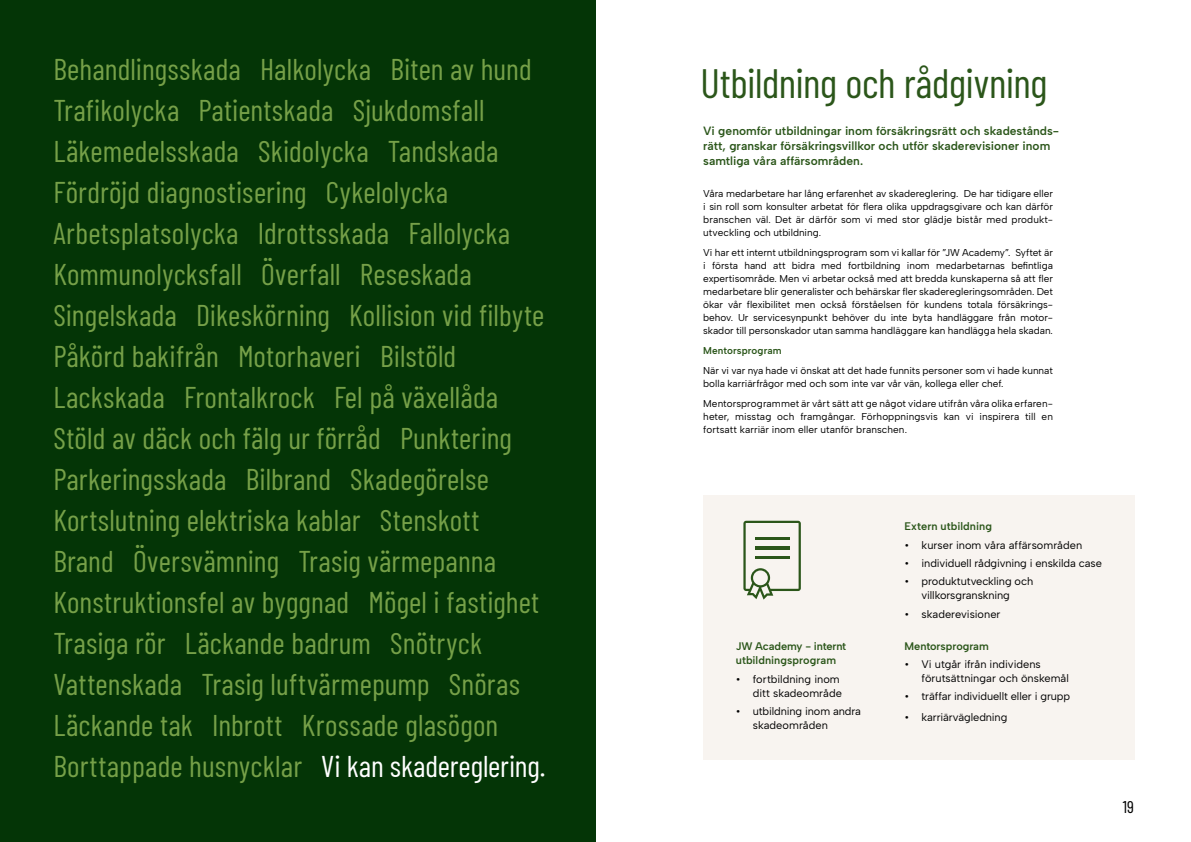
<style>
.page{position:relative;width:1191px;height:842px;background:#fff}
.page>*{position:absolute;margin:0;border:0;box-sizing:border-box;transform-origin:0 0}
.t1{font:41px "Barlow Condensed";letter-spacing:-.01em;color:#2b561a}
.t2{font:30px/41px "Barlow Condensed";letter-spacing:.005em;color:#76a048}
.t3{font:17px "Barlow Condensed";color:#000}
.t4{font:600 12px/15px "Albert Sans";color:#2b561a}
.t5{font:11px/14px "Albert Sans";letter-spacing:-.005em;color:#000}
.t6{font:600 11px/14px "Albert Sans";color:#2b561a}
.t7{font:10px/13px "Albert Sans";color:#000;text-align:justify}
.t8{font:600 10px "Albert Sans";letter-spacing:.01em;color:#2b561a}
.s1{color:#fff}
</style>
<div class="page">
<div style="left:703px;top:495px;width:431px;height:264px;background:#f8f4f0"></div>
<svg style="left:743px;top:521px;width:58px;height:79px"></svg>
<div style="left:0;top:0;width:595px;height:842px;background:#043506"></div>
<p class="t2" style="left:53px;top:46px;width:493px">Behandlingsskada Halkolycka Biten av hund Trafikolycka Patientskada Sjukdomsfall Läkemedelsskada Skidolycka Tandskada Fördröjd diagnostisering Cykelolycka Arbetsplatsolycka Idrottsskada Fallolycka Kommunolycksfall Överfall Reseskada Singelskada Dikeskörning Kollision vid filbyte Påkörd bakifrån Motorhaveri Bilstöld Lackskada Frontalkrock Fel på växellåda Stöld av däck och fälg ur förråd Punktering Parkeringsskada Bilbrand Skadegörelse Kortslutning elektriska kablar Stenskott Brand Översvämning Trasig värmepanna Konstruktionsfel av byggnad Mögel i fastighet Trasiga rör Läckande badrum Snötryck Vattenskada Trasig luftvärmepump Snöras Läckande tak Inbrott Krossade glasögon Borttappade husnycklar <span class="s1">Vi kan skadereglering.</span></p>
<h1 class="t1" style="left:700px;top:54px;width:348px">Utbildning och rådgivning</h1>
<p class="t4" style="left:703px;top:123px;width:357px">Vi genomför utbildningar inom försäkringsrätt och skadestånds&shy;rätt, granskar försäkringsvillkor och utför skaderevisioner inom samtliga våra affärsområden.</p>
<p class="t7" style="left:703px;top:187px;width:351px">Våra medarbetare har lång erfarenhet av skadereglering. De har tidigare eller i sin roll som konsulter arbetat för flera olika uppdragsgivare och kan därför branschen väl. Det är därför som vi med stor glädje bistår med produkt&shy;utveckling och utbildning.</p>
<p class="t7" style="left:703px;top:246px;width:351px">Vi har ett internt utbildningsprogram som vi kallar för ”JW Academy”. Syftet är i första hand att bidra med fortbildning inom medarbetarnas befintliga expertisområde. Men vi arbetar också med att bredda kunskaperna så att fler medarbetare blir generalister och behärskar fler skaderegleringsområden. Det ökar vår flexibilitet men också förståelsen för kundens totala försäkrings&shy;behov. Ur servicesynpunkt behöver du inte byta handläggare från motor&shy;skador till personskador utan samma handläggare kan handlägga hela skadan.</p>
<p class="t8" style="left:703px;top:344px;width:80px">Mentorsprogram</p>
<p class="t7" style="left:703px;top:364px;width:351px">När vi var nya hade vi önskat att det hade funnits personer som vi hade kunnat bolla karriärfrågor med och som inte var vår vän, kollega eller chef.</p>
<p class="t7" style="left:703px;top:397px;width:351px">Mentorsprogrammet är vårt sätt att ge något vidare utifrån våra olika erfaren&shy;heter, misstag och framgångar. Förhoppningsvis kan vi inspirera till en fortsatt karriär inom eller utanför branschen.</p>
<p class="t6" style="left:736px;top:640px;width:112px">JW Academy - internt utbildningsprogram</p>
<p class="t5" style="left:736px;top:672px;width:108px;text-align:right">• fortbildning inom ditt skadeområde</p>
<p class="t5" style="left:753px;top:704px;width:110px;text-indent:-17px">• utbildning inom andra skadeområden</p>
<p class="t6" style="left:904px;top:520px;width:89px">Extern utbildning</p>
<p class="t5" style="left:904px;top:538px;width:179px">• kurser inom våra affärsområden</p>
<p class="t5" style="left:904px;top:556px;width:199px">• individuell rådgivning i enskilda case</p>
<p class="t5" style="left:904px;top:574px;width:130px;text-align:center">• produktutveckling och villkorsgranskning</p>
<p class="t5" style="left:904px;top:607px;width:97px">• skaderevisioner</p>
<p class="t6" style="left:904px;top:639px;width:86px">Mentorsprogram</p>
<p class="t5" style="left:921px;top:657px;width:149px;text-indent:-17px">• Vi utgår ifrån individens förutsättningar och önskemål</p>
<p class="t5" style="left:904px;top:689px;width:167px">• träffar individuellt eller i grupp</p>
<p class="t5" style="left:904px;top:710px;width:104px">• karriärvägledning</p>
<h3 class="t3" style="left:1122px;top:795px;width:13px">19</h3>
</div>
